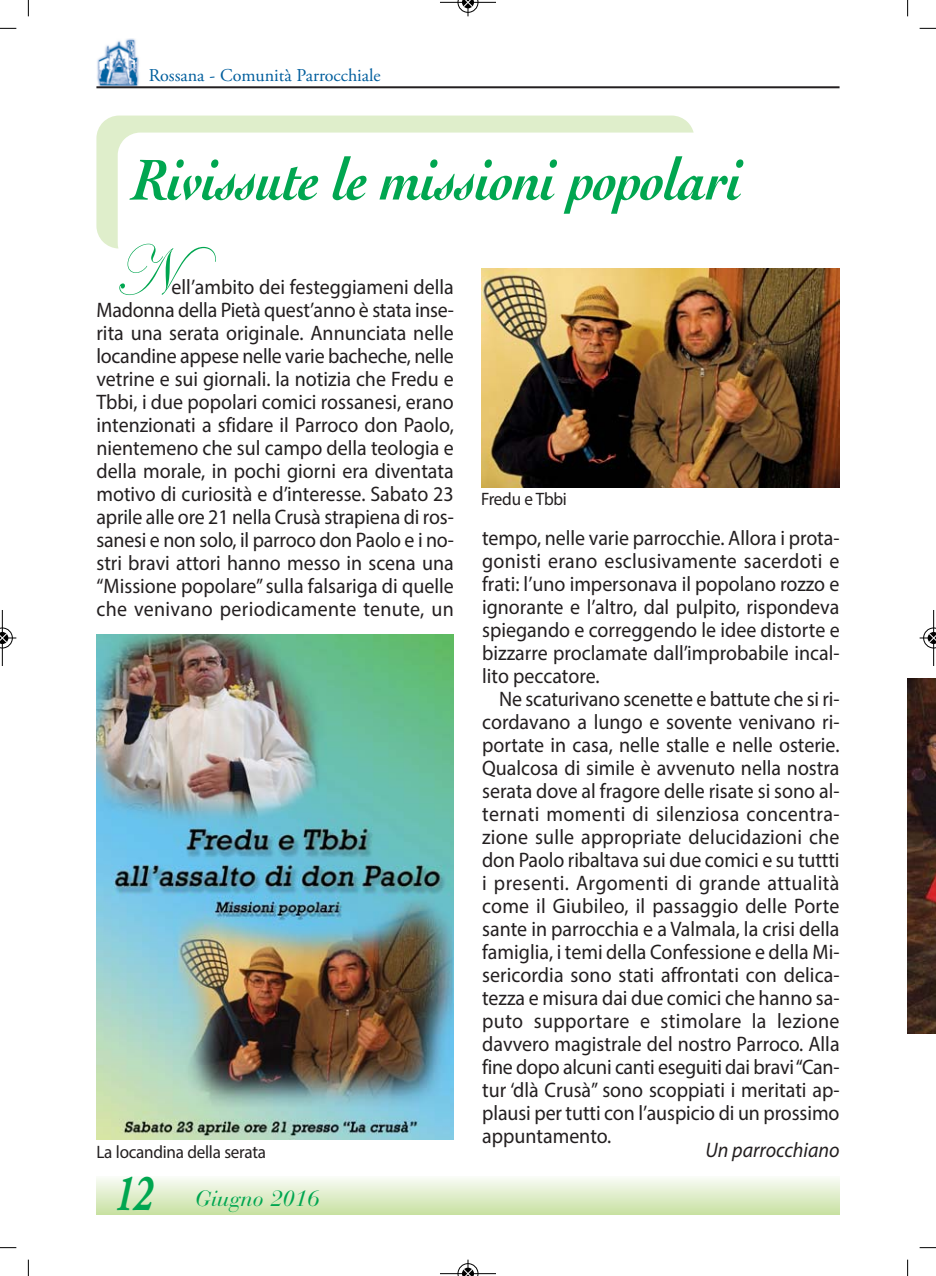
<style>
.page{position:relative;width:936px;height:1276px;background:#fff}
.page>*{position:absolute;margin:0;border:0;box-sizing:border-box;transform-origin:0 0}
.t1{font:72px "Edwardian Script ITC";color:#00a650;scale:.94 1}
.t2{font:italic 700 60.8px "Cochin LT Std";letter-spacing:-.015em;color:#00a650;scale:.87 1}
.t3{font:italic 700 52px "Adobe Garamond Pro";color:#00a650;scale:.7 1}
.t4{font:italic 22px "Bauer Bodoni Std";color:#00a650}
.t5{font:21px/23px "Myriad Pro";color:#231f20;text-align:justify;scale:.95 1}
.t6{font:italic 21px "Myriad Pro";color:#231f20;scale:.95 1}
.t7{font:18px "Myriad Pro";letter-spacing:-.015em;color:#231f20;scale:.95 1}
.t8{font:18px "Adobe Garamond Pro";color:#005e9d}
</style>
<div class="page">
<div style="left:96px;top:1176px;width:743px;height:38px;background:linear-gradient(to bottom,#f9fcf7,#cae2a5)"></div>
<img style="left:96px;top:39px;width:45px;height:50px">
<hr style="left:96px;top:86px;width:743px;height:2px;background:#231f20">
<svg style="left:96px;top:116px;width:597px;height:132px"></svg>
<img style="left:96px;top:634px;width:358px;height:506px">
<img style="left:481px;top:269px;width:358px;height:219px">
<img style="left:907px;top:678px;width:28px;height:355px">
<svg style="left:28px;top:0;width:1px;height:16px"></svg>
<svg style="left:0;top:28px;width:16px;height:1px"></svg>
<svg style="left:907px;top:0;width:1px;height:16px"></svg>
<svg style="left:919px;top:28px;width:16px;height:1px"></svg>
<svg style="left:28px;top:1259px;width:1px;height:17px"></svg>
<svg style="left:0;top:1247px;width:16px;height:1px"></svg>
<svg style="left:907px;top:1259px;width:1px;height:17px"></svg>
<svg style="left:919px;top:1247px;width:16px;height:1px"></svg>
<hr style="left:440px;top:2px;width:56px;height:1px;background:#000">
<svg style="left:457px;top:0;width:21px;height:16px"></svg>
<hr style="left:440px;top:1273px;width:56px;height:1px;background:#000">
<svg style="left:457px;top:1259px;width:21px;height:17px"></svg>
<hr style="left:2px;top:610px;width:1px;height:56px;background:#000">
<svg style="left:0;top:627px;width:16px;height:21px"></svg>
<hr style="left:933px;top:610px;width:1px;height:56px;background:#000">
<svg style="left:919px;top:627px;width:16px;height:21px"></svg>
<p class="t8" style="left:149px;top:68px;width:233px">Rossana - Comunità Parrocchiale</p>
<h2 class="t2" style="left:134px;top:155px;width:701px">Rivissute le missioni popolari</h2>
<h1 class="t1" style="left:113px;top:227px;width:110px">N</h1>
<p class="t5" style="left:96px;top:277px;width:378px;text-indent:75px">ell’ambito dei festeggiameni della Madonna della Pietà quest’anno è stata inse&shy;rita una serata originale. Annunciata nelle locandine appese nelle varie bacheche, nelle vetrine e sui giornali. la notizia che Fredu e Tbbi, i due popolari comici rossanesi, erano intenzionati a sfidare il Parroco don Paolo, nientemeno che sul campo della teologia e della morale, in pochi giorni era diventata motivo di curiosità e d’interesse. Sabato 23 aprile alle ore 21 nella Crusà strapiena di ros&shy;sanesi e non solo, il parroco don Paolo e i no&shy;stri bravi attori hanno messo in scena una “Missione popolare” sulla falsariga di quelle che venivano periodicamente tenute, un</p>
<p class="t7" style="left:481px;top:492px;width:92px">Fredu e Tbbi</p>
<p class="t5" style="left:482px;top:528px;width:378px">tempo, nelle varie parrocchie. Allora i prota&shy;gonisti erano esclusivamente sacerdoti e frati: l’uno impersonava il popolano rozzo e ignorante e l’altro, dal pulpito, rispondeva spiegando e correggendo le idee distorte e bizzarre proclamate dall’improbabile incal&shy;lito peccatore.</p>
<p class="t5" style="left:482px;top:689px;width:378px;text-indent:17px">Ne scaturivano scenette e battute che si ri&shy;cordavano a lungo e sovente venivano ri&shy;portate in casa, nelle stalle e nelle osterie.<br>Qualcosa di simile è avvenuto nella nostra serata dove al fragore delle risate si sono al&shy;ternati momenti di silenziosa concentra&shy;zione sulle appropriate delucidazioni che don Paolo ribaltava sui due comici e su tuttti i presenti. Argomenti di grande attualità come il Giubileo, il passaggio delle Porte sante in parrocchia e a Valmala, la crisi della famiglia, i temi della Confessione e della Mi&shy;sericordia sono stati affrontati con delica&shy;tezza e misura dai due comici che hanno sa&shy;puto supportare e stimolare la lezione davvero magistrale del nostro Parroco. Alla fine dopo alcuni canti eseguiti dai bravi “Can&shy;tur ‘dlà Crusà” sono scoppiati i meritati ap&shy;plausi per tutti con l’auspicio di un prossimo appuntamento.</p>
<p class="t6" style="left:705px;top:1142px;width:143px">Un parrocchiano</p>
<p class="t7" style="left:96px;top:1145px;width:180px">La locandina della serata</p>
<h3 class="t3" style="left:114px;top:1161px;width:56px">12</h3>
<p class="t4" style="left:195px;top:1185px;width:126px">Giugno 2016</p>
</div>
